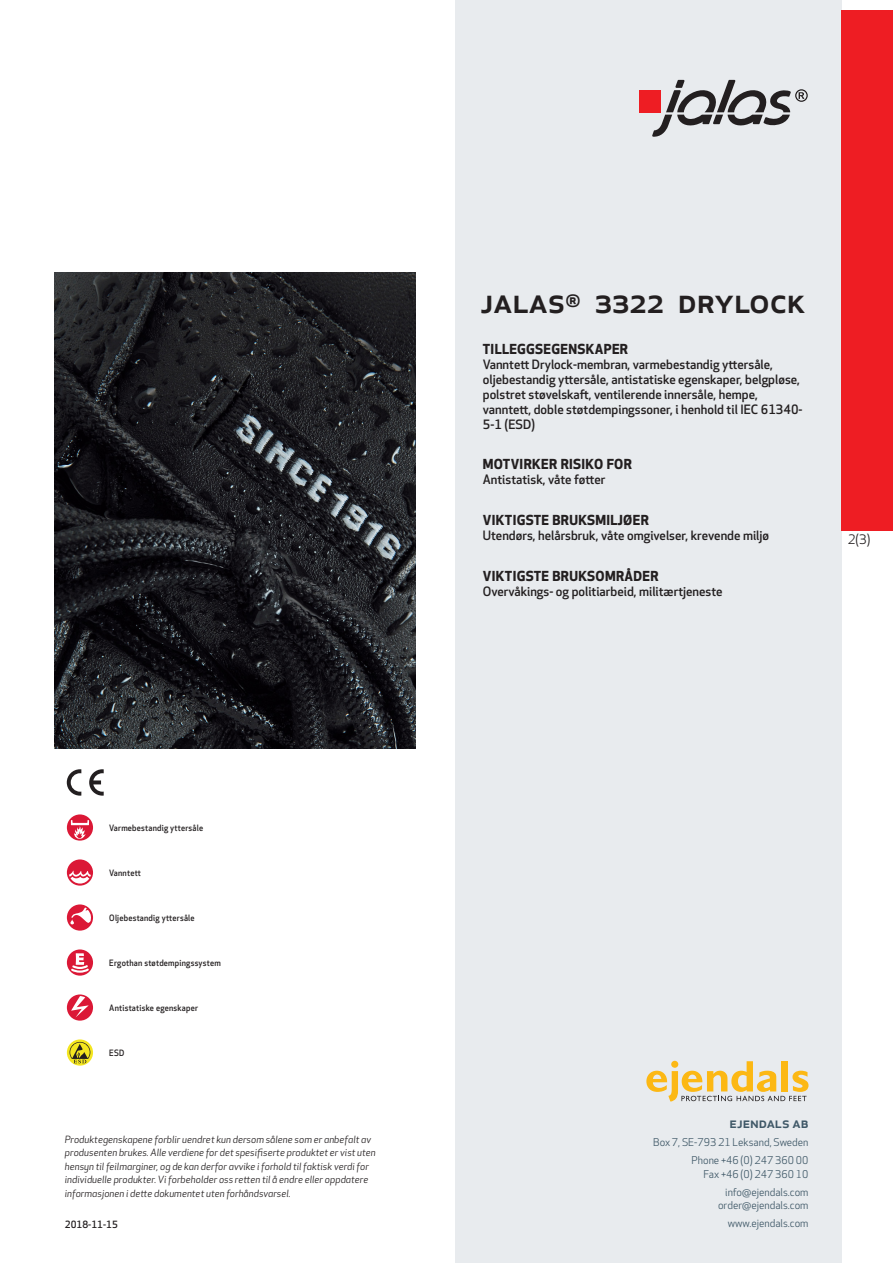
<style>
.page{position:relative;width:893px;height:1263px;background:#fff}
.page>*{position:absolute;margin:0;border:0;box-sizing:border-box;transform-origin:0 0}
.prodname{font:500 34.5px "Apex New";color:#231f20}
.t1{font:500 15px "Apex New";color:#405968}
.Funktion_body{font:700 13.5px "Apex New";letter-spacing:.025em;color:#231f20}
.t2{font:12.75px "Apex New";color:#231f20}
.Funktion_body-2{font:500 12.6px/15px "Apex New";color:#231f20}
.t3{font:10.5px/18px "Apex New";color:#405968;text-align:right}
.t4{font:italic 9.75px/13.5px "Apex New";letter-spacing:.005em;color:#231f20}
.Sidfot_datum{font:500 9.75px "Apex New";color:#231f20}
.Artikel{font:500 8.55px "Apex New";letter-spacing:.025em;color:#231f20;scale:.95 1}
</style>
<div class="page">
<div style="left:455px;top:0;width:387px;height:1263px;background:#e8ebee"></div>
<svg style="left:646px;top:1061px;width:162px;height:40px"></svg>
<div style="left:842px;top:11px;width:51px;height:520px;background:#ee1d23"></div>
<div style="left:639px;top:90px;width:22px;height:22px;background:#ee1d23"></div>
<svg style="left:652px;top:80px;width:156px;height:57px"></svg>
<svg style="left:67px;top:814px;width:26px;height:27px"></svg>
<svg style="left:71px;top:820px;width:18px;height:19px"></svg>
<div style="left:67px;top:859px;width:26px;height:27px;background:#db1836;border-radius:50%"></div>
<svg style="left:69px;top:871px;width:22px;height:12px"></svg>
<svg style="left:67px;top:904px;width:26px;height:27px"></svg>
<svg style="left:70px;top:907px;width:21px;height:17px"></svg>
<svg style="left:67px;top:949px;width:26px;height:27px"></svg>
<svg style="left:69px;top:953px;width:22px;height:21px"></svg>
<svg style="left:67px;top:994px;width:26px;height:27px"></svg>
<svg style="left:71px;top:996px;width:18px;height:21px"></svg>
<svg style="left:67px;top:1039px;width:26px;height:26px"></svg>
<svg style="left:70px;top:1042px;width:20px;height:21px"></svg>
<svg style="left:89px;top:769px;width:15px;height:27px"></svg>
<svg style="left:67px;top:769px;width:14px;height:27px"></svg>
<img style="left:54px;top:272px;width:361px;height:476px">
<p class="Artikel" style="left:109px;top:822px;width:100px">Varmebestandig yttersåle</p>
<p class="Artikel" style="left:109px;top:867px;width:35px">Vanntett</p>
<p class="Artikel" style="left:109px;top:912px;width:91px">Oljebestandig yttersåle</p>
<p class="Artikel" style="left:109px;top:957px;width:119px">Ergothan støtdempingssystem</p>
<p class="Artikel" style="left:109px;top:1002px;width:95px">Antistatiske egenskaper</p>
<p class="Artikel" style="left:109px;top:1047px;width:17px">ESD</p>
<p class="t4" style="left:65px;top:1132px;width:312px">Produktegenskapene forblir uendret kun dersom sålene som er anbefalt av produsenten brukes. Alle verdiene for det spesifiserte produktet er vist uten hensyn til feilmarginer, og de kan derfor avvike i forhold til faktisk verdi for individuelle produkter. Vi forbeholder oss retten til å endre eller oppdatere informasjonen i dette dokumentet uten forhåndsvarsel.</p>
<p class="Sidfot_datum" style="left:65px;top:1218px;width:54px">2018-11-15</p>
<p class="prodname" style="left:480px;top:277px;width:327px">JALAS<sup>®</sup> 3322 Drylock</p>
<p class="Funktion_body" style="left:483px;top:339px;width:147px">TILLEGGSEGENSKAPER</p>
<p class="Funktion_body-2" style="left:483px;top:356px;width:321px">Vanntett Drylock-membran, varmebestandig yttersåle, oljebestandig yttersåle, antistatiske egenskaper, belgpløse, polstret støvelskaft, ventilerende innersåle, hempe, vanntett, doble støtdempingssoner, i henhold til IEC 61340- 5-1 (ESD)</p>
<p class="Funktion_body" style="left:483px;top:455px;width:151px">MOTVIRKER RISIKO FOR</p>
<p class="Funktion_body-2" style="left:483px;top:472px;width:124px">Antistatisk, våte føtter</p>
<p class="Funktion_body" style="left:483px;top:510px;width:167px">VIKTIGSTE BRUKSMILJØER</p>
<p class="Funktion_body-2" style="left:483px;top:528px;width:288px">Utendørs, helårsbruk, våte omgivelser, krevende miljø</p>
<p class="Funktion_body" style="left:483px;top:566px;width:177px">VIKTIGSTE BRUKSOMRÅDER</p>
<p class="Funktion_body-2" style="left:483px;top:583px;width:241px">Overvåkings- og politiarbeid, militærtjeneste</p>
<p class="t2" style="left:848px;top:531px;width:24px">2(3)</p>
<p class="t1" style="left:729px;top:1113px;width:80px">ejendals ab</p>
<p class="t3" style="left:653px;top:1133px;width:157px">Box 7, SE-793 21 Leksand, Sweden<br>Phone +46 (0) 247 360 00</p>
<p class="t3" style="left:703px;top:1165px;width:107px">Fax +46 (0) 247 360 10 info@ejendals.com</p>
<p class="t3" style="left:718px;top:1196px;width:92px">order@ejendals.com</p>
<p class="t3" style="left:728px;top:1215px;width:82px">www.ejendals.com</p>
</div>
